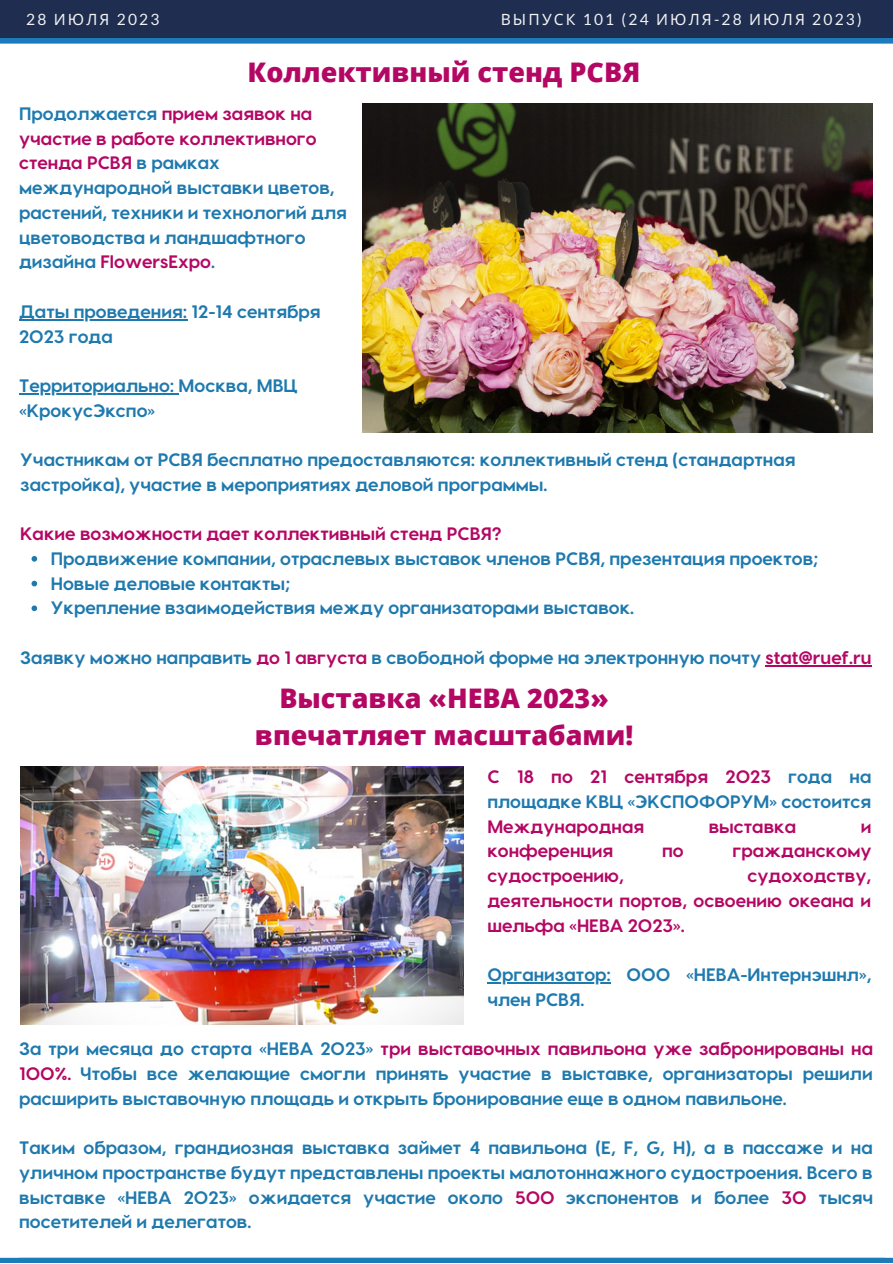
<style>
.page{position:relative;width:893px;height:1264px;background:#fff}
.page>*{position:absolute;margin:0;border:0;box-sizing:border-box;transform-origin:0 0}
.t1{font:800 27px/37px "Open Sans";color:#b40764;text-align:center}
.t2{font:700 18px/24.8px "Visby CF";color:#1e79ae}
.t3{font:700 18px/24.8px "Visby CF";color:#b40764;text-align:justify}
.t4{font:15.6px "Noto Sans";letter-spacing:.14em;color:#f2f2f2}
.t5{font:15.6px "Lato";letter-spacing:.14em;color:#f2f2f2}
.s1{font-family:"Noto Sans"}
.s2{font-family:"Lato"}
.s3{color:#b40764}
</style>
<div class="page">
<div style="left:0;top:0;width:892px;height:38px;background:#1e2d50"></div>
<div style="left:0;top:1257px;width:892px;height:5px;background:#1b7bbb"></div>
<div style="left:0;top:38px;width:892px;height:6px;background:#1b7bbb"></div>
<img style="left:362px;top:104px;width:510px;height:329px">
<hr style="left:19px;top:319px;width:168px;height:1px;background:#1e79ae">
<hr style="left:19px;top:393px;width:160px;height:1px;background:#1e79ae">
<svg style="left:32px;top:556px;width:5px;height:5px"></svg>
<svg style="left:32px;top:580px;width:5px;height:6px"></svg>
<svg style="left:32px;top:605px;width:5px;height:6px"></svg>
<hr style="left:765px;top:665px;width:106px;height:1px;background:#b40764">
<img style="left:20px;top:767px;width:443px;height:257px">
<hr style="left:487px;top:982px;width:124px;height:1px;background:#1e79ae">
<p class="t5" style="left:26px;top:10px;width:135px">28 <span class="s1">ИЮЛЯ</span> 2023</p>
<p class="t4" style="left:500px;top:8px;width:362px">ВЫПУСК <span class="s2">101 (24</span> ИЮЛЯ<span class="s2">-28</span> ИЮЛЯ <span class="s2">2023)</span></p>
<p class="t1" style="left:247px;top:53px;width:394px">Коллективный стенд РСВЯ</p>
<p class="t2" style="left:19px;top:100px;width:329px">Продолжается <span class="s3">прием заявок на участие в работе коллективного стенда РСВЯ</span> в рамках международной выставки цветов, растений, техники и технологий для цветоводства и ландшафтного дизайна <span class="s3">FlowersExpo</span>.</p>
<p class="t2" style="left:19px;top:298px;width:303px">Даты проведения: 12-14 сентября<br>2023 года</p>
<p class="t2" style="left:19px;top:372px;width:280px">Территориально: Москва, МВЦ «КрокусЭкспо»</p>
<p class="t2" style="left:20px;top:446px;width:776px">Участникам от РСВЯ бесплатно предоставляются: коллективный стенд (стандартная застройка), участие в мероприятиях деловой программы.</p>
<p class="t3" style="left:20px;top:520px;width:483px">Какие возможности дает коллективный стенд РСВЯ?</p>
<p class="t2" style="left:51px;top:545px;width:768px">Продвижение компании, отраслевых выставок членов РСВЯ, презентация проектов;</p>
<p class="t2" style="left:51px;top:570px;width:241px">Новые деловые контакты;</p>
<p class="t2" style="left:51px;top:594px;width:584px">Укрепление взаимодействия между организаторами выставок.</p>
<p class="t2" style="left:20px;top:644px;width:852px">Заявку можно направить <span class="s3">до 1 августа</span> в свободной форме на электронную почту <span class="s3">stat@ruef.ru</span></p>
<p class="t1" style="left:255px;top:678px;width:380px">Выставка «НЕВА 2023» впечатляет масштабами!</p>
<p class="t2" style="left:487px;top:763px;width:385px;text-align:justify"><span class="s3">С 18 по 21 сентября 2023</span> года на площадке КВЦ «ЭКСПОФОРУМ» состоится <span class="s3">Международная</span></p>
<p class="t3" style="left:708px;top:813px;width:89px">выставка</p>
<p class="t3" style="left:860px;top:813px;width:12px">и</p>
<p class="t3" style="left:487px;top:837px;width:127px">конференция</p>
<p class="t3" style="left:662px;top:837px;width:23px">по</p>
<p class="t3" style="left:732px;top:837px;width:140px">гражданскому</p>
<p class="t3" style="left:487px;top:862px;width:138px">судостроению,</p>
<p class="t3" style="left:487px;top:862px;width:385px;text-indent:260px">судоходству, деятельности портов, освоению океана и шельфа «НЕВА 2023».</p>
<p class="t2" style="left:487px;top:961px;width:385px">Организатор: ООО «НЕВА-Интернэшнл», член РСВЯ.</p>
<p class="t2" style="left:19px;top:1035px;width:855px;text-align:justify">За три месяца до старта «НЕВА 2023» <span class="s3">три выставочных павильона уже забронированы на 100%.</span> Чтобы все желающие смогли принять участие в выставке, организаторы решили расширить выставочную площадь и открыть бронирование еще в одном павильоне.</p>
<p class="t2" style="left:19px;top:1134px;width:855px;text-align:justify">Таким образом, грандиозная выставка займет 4 павильона (E, F, G, H), а в пассаже и на уличном пространстве будут представлены проекты малотоннажного судостроения. Всего в выставке «НЕВА 2023» ожидается участие около <span class="s3">500</span> экспонентов и более <span class="s3">30</span> тысяч посетителей и делегатов.</p>
</div>
